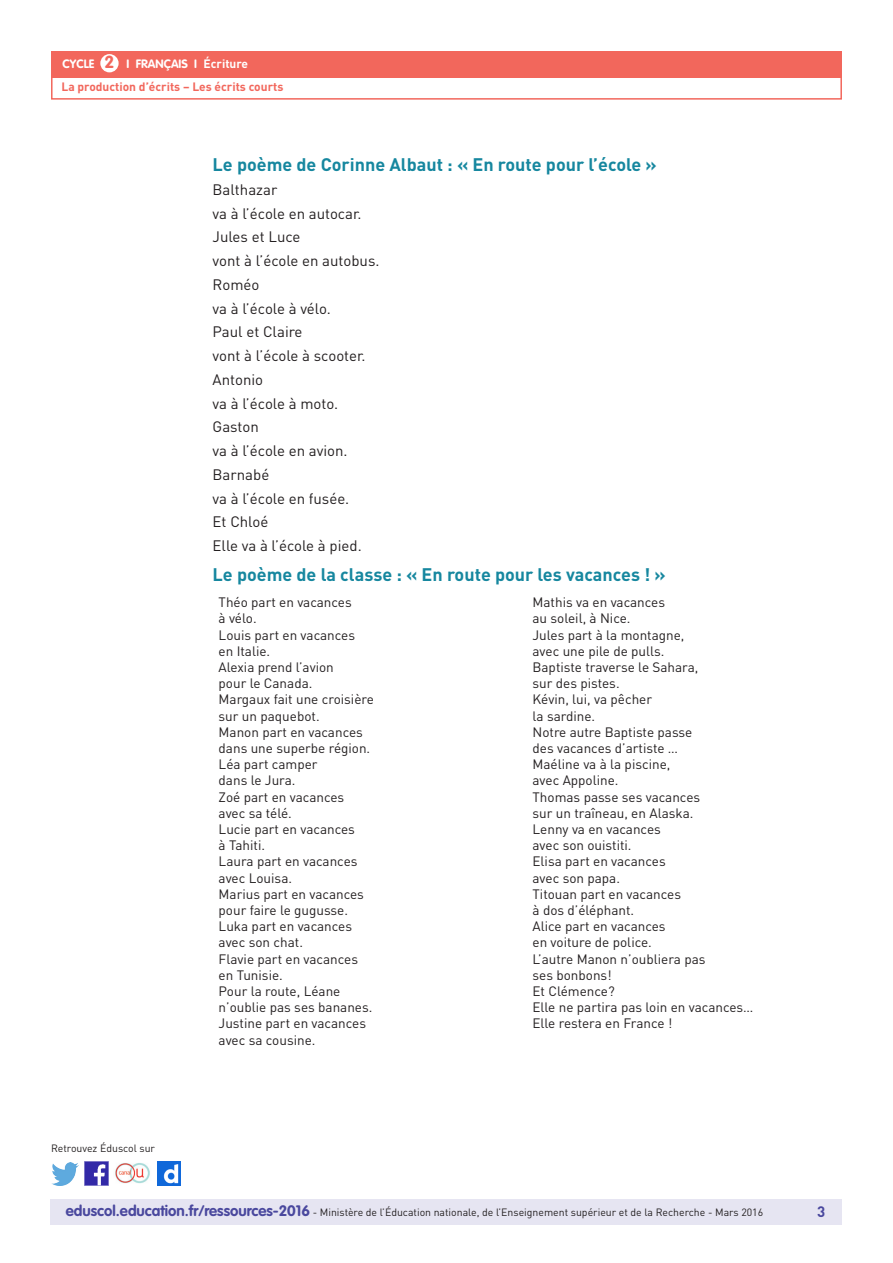
<style>
.page{position:relative;width:893px;height:1263px;background:#fff}
.page>*{position:absolute;margin:0;border:0;box-sizing:border-box;transform-origin:0 0}
._04_Titre_de_niveau{font:700 18px "DIN Pro";color:#16879f}
.t1{font:700 17.25px "VAG Rounded Std";color:#f2675c}
._06_Texte_courant{font:15px "DIN Pro";color:#231f20}
.t2{font:700 15px "DIN Pro";color:#4a489e}
._02_Texte_info_conte{font:13.5px "DIN Pro";color:#231f20}
.t3{font:700 12px "DIN Pro";color:#f2675c}
.t4{font:700 12px "VAG Rounded Std";color:#fff}
.t5{font:700 12px "DIN Pro";color:#fff}
.t6{font:10.5px "DIN Pro";color:#231f20}
.s1{font-family:"VAG Rounded Std";font-weight:700;font-size:15px;color:#4a489e}
</style>
<div class="page">
<div style="left:50px;top:1199px;width:791px;height:26px;background:#e6e5f2"></div>
<div style="left:51px;top:51px;width:791px;height:27px;background:#f2675c"></div>
<div style="left:100px;top:54px;width:19px;height:18px;background:#fff;border-radius:50%"></div>
<div style="left:51px;top:75px;width:791px;height:25px;border:2px solid #f2675c"></div>
<img style="left:85px;top:1162px;width:23px;height:23px">
<img style="left:51px;top:1163px;width:28px;height:22px">
<img style="left:158px;top:1162px;width:22px;height:23px">
<img style="left:115px;top:1163px;width:35px;height:21px">
<p class="t1" style="left:105px;top:52px;width:11px">2</p>
<p class="t5" style="left:204px;top:56px;width:46px">Écriture</p>
<p class="t3" style="left:61px;top:79px;width:223px">La production d’écrits – Les écrits courts</p>
<p class="t4" style="left:63px;top:57px;width:33px">CYCLE</p>
<p class="t4" style="left:127px;top:57px;width:72px">I FRANÇAIS I</p>
<p class="t6" style="left:51px;top:1141px;width:106px">Retrouvez Éduscol sur</p>
<p class="_04_Titre_de_niveau" style="left:213px;top:153px;width:446px">Le poème de Corinne Albaut : « En route pour l’école »</p>
<p class="_06_Texte_courant" style="left:213px;top:180px;width:66px">Balthazar</p>
<p class="_06_Texte_courant" style="left:213px;top:204px;width:150px">va à l’école en autocar.</p>
<p class="_06_Texte_courant" style="left:213px;top:227px;width:89px">Jules et Luce</p>
<p class="_06_Texte_courant" style="left:213px;top:251px;width:168px">vont à l’école en autobus.</p>
<p class="_06_Texte_courant" style="left:213px;top:275px;width:48px">Roméo</p>
<p class="_06_Texte_courant" style="left:213px;top:299px;width:120px">va à l’école à vélo.</p>
<p class="_06_Texte_courant" style="left:213px;top:322px;width:91px">Paul et Claire</p>
<p class="_06_Texte_courant" style="left:213px;top:346px;width:155px">vont à l’école à scooter.</p>
<p class="_06_Texte_courant" style="left:213px;top:370px;width:52px">Antonio</p>
<p class="_06_Texte_courant" style="left:213px;top:394px;width:127px">va à l’école à moto.</p>
<p class="_06_Texte_courant" style="left:213px;top:417px;width:48px">Gaston</p>
<p class="_06_Texte_courant" style="left:213px;top:441px;width:137px">va à l’école en avion.</p>
<p class="_06_Texte_courant" style="left:213px;top:465px;width:58px">Barnabé</p>
<p class="_06_Texte_courant" style="left:213px;top:489px;width:138px">va à l’école en fusée.</p>
<p class="_06_Texte_courant" style="left:213px;top:512px;width:57px">Et Chloé</p>
<p class="_06_Texte_courant" style="left:213px;top:536px;width:151px">Elle va à l’école à pied.</p>
<p class="_04_Titre_de_niveau" style="left:213px;top:562px;width:455px">Le poème de la classe : « En route pour les vacances ! »</p>
<p class="_02_Texte_info_conte" style="left:219px;top:594px;width:135px">Théo part en vacances</p>
<p class="_02_Texte_info_conte" style="left:219px;top:610px;width:40px">à vélo.</p>
<p class="_02_Texte_info_conte" style="left:219px;top:626px;width:138px">Louis part en vacances</p>
<p class="_02_Texte_info_conte" style="left:219px;top:642px;width:53px">en Italie.</p>
<p class="_02_Texte_info_conte" style="left:219px;top:658px;width:117px">Alexia prend l’avion</p>
<p class="_02_Texte_info_conte" style="left:219px;top:675px;width:95px">pour le Canada.</p>
<p class="_02_Texte_info_conte" style="left:219px;top:691px;width:157px">Margaux fait une croisière</p>
<p class="_02_Texte_info_conte" style="left:219px;top:707px;width:103px">sur un paquebot.</p>
<p class="_02_Texte_info_conte" style="left:219px;top:723px;width:146px">Manon part en vacances</p>
<p class="_02_Texte_info_conte" style="left:219px;top:739px;width:153px">dans une superbe région.</p>
<p class="_02_Texte_info_conte" style="left:219px;top:756px;width:100px">Léa part camper</p>
<p class="_02_Texte_info_conte" style="left:219px;top:772px;width:78px">dans le Jura.</p>
<p class="_02_Texte_info_conte" style="left:219px;top:788px;width:127px">Zoé part en vacances</p>
<p class="_02_Texte_info_conte" style="left:219px;top:804px;width:75px">avec sa télé.</p>
<p class="_02_Texte_info_conte" style="left:219px;top:820px;width:138px">Lucie part en vacances</p>
<p class="_02_Texte_info_conte" style="left:219px;top:837px;width:48px">à Tahiti.</p>
<p class="_02_Texte_info_conte" style="left:219px;top:853px;width:140px">Laura part en vacances</p>
<p class="_02_Texte_info_conte" style="left:219px;top:869px;width:75px">avec Louisa.</p>
<p class="_02_Texte_info_conte" style="left:219px;top:885px;width:147px">Marius part en vacances</p>
<p class="_02_Texte_info_conte" style="left:219px;top:901px;width:131px">pour faire le gugusse.</p>
<p class="_02_Texte_info_conte" style="left:219px;top:918px;width:135px">Luka part en vacances</p>
<p class="_02_Texte_info_conte" style="left:219px;top:934px;width:86px">avec son chat.</p>
<p class="_02_Texte_info_conte" style="left:219px;top:950px;width:141px">Flavie part en vacances</p>
<p class="_02_Texte_info_conte" style="left:219px;top:966px;width:66px">en Tunisie.</p>
<p class="_02_Texte_info_conte" style="left:219px;top:982px;width:123px">Pour la route, Léane</p>
<p class="_02_Texte_info_conte" style="left:219px;top:999px;width:155px">n’oublie pas ses bananes.</p>
<p class="_02_Texte_info_conte" style="left:219px;top:1015px;width:149px">Justine part en vacances</p>
<p class="_02_Texte_info_conte" style="left:219px;top:1031px;width:98px">avec sa cousine.</p>
<p class="_02_Texte_info_conte" style="left:532px;top:594px;width:134px">Mathis va en vacances</p>
<p class="_02_Texte_info_conte" style="left:532px;top:610px;width:100px">au soleil, à Nice.</p>
<p class="_02_Texte_info_conte" style="left:532px;top:626px;width:153px">Jules part à la montagne,</p>
<p class="_02_Texte_info_conte" style="left:532px;top:642px;width:133px">avec une pile de pulls.</p>
<p class="_02_Texte_info_conte" style="left:532px;top:658px;width:167px">Baptiste traverse le Sahara,</p>
<p class="_02_Texte_info_conte" style="left:532px;top:675px;width:89px">sur des pistes.</p>
<p class="_02_Texte_info_conte" style="left:532px;top:691px;width:121px">Kévin, lui, va pêcher</p>
<p class="_02_Texte_info_conte" style="left:532px;top:707px;width:64px">la sardine.</p>
<p class="_02_Texte_info_conte" style="left:532px;top:723px;width:161px">Notre autre Baptiste passe</p>
<p class="_02_Texte_info_conte" style="left:532px;top:739px;width:147px">des vacances d’artiste …</p>
<p class="_02_Texte_info_conte" style="left:532px;top:756px;width:139px">Maéline va à la piscine,</p>
<p class="_02_Texte_info_conte" style="left:532px;top:772px;width:88px">avec Appoline.</p>
<p class="_02_Texte_info_conte" style="left:532px;top:788px;width:169px">Thomas passe ses vacances</p>
<p class="_02_Texte_info_conte" style="left:532px;top:804px;width:162px">sur un traîneau, en Alaska.</p>
<p class="_02_Texte_info_conte" style="left:532px;top:820px;width:130px">Lenny va en vacances</p>
<p class="_02_Texte_info_conte" style="left:532px;top:837px;width:101px">avec son ouistiti.</p>
<p class="_02_Texte_info_conte" style="left:532px;top:853px;width:135px">Elisa part en vacances</p>
<p class="_02_Texte_info_conte" style="left:532px;top:869px;width:89px">avec son papa.</p>
<p class="_02_Texte_info_conte" style="left:532px;top:885px;width:150px">Titouan part en vacances</p>
<p class="_02_Texte_info_conte" style="left:532px;top:901px;width:103px">à dos d’éléphant.</p>
<p class="_02_Texte_info_conte" style="left:532px;top:918px;width:135px">Alice part en vacances</p>
<p class="_02_Texte_info_conte" style="left:532px;top:934px;width:121px">en voiture de police.</p>
<p class="_02_Texte_info_conte" style="left:532px;top:950px;width:174px">L’autre Manon n’oubliera pas</p>
<p class="_02_Texte_info_conte" style="left:532px;top:966px;width:81px">ses bonbons!</p>
<p class="_02_Texte_info_conte" style="left:532px;top:982px;width:84px">Et Clémence?</p>
<p class="_02_Texte_info_conte" style="left:532px;top:999px;width:222px">Elle ne partira pas loin en vacances…</p>
<p class="_02_Texte_info_conte" style="left:532px;top:1015px;width:141px">Elle restera en France !</p>
<p class="t6" style="left:66px;top:1205px;width:699px"><span class="s1">eduscol.education.fr/ressources-2016</span> - Ministère de l’Éducation nationale, de l’Enseignement supérieur et de la Recherche - Mars 2016</p>
<p class="t2" style="left:817px;top:1201px;width:10px">3</p>
</div>
